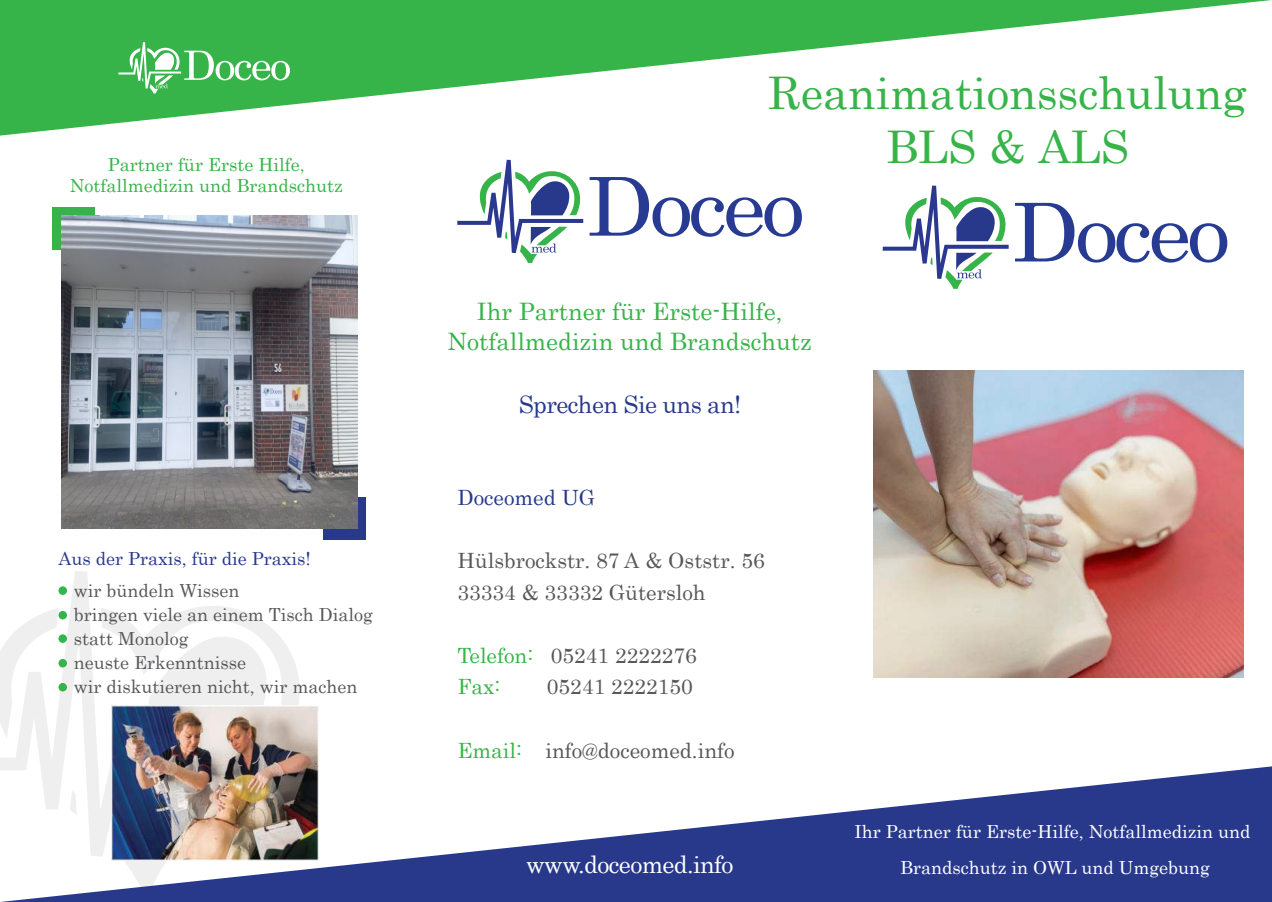
<style>
.page{position:relative;width:1272px;height:902px;background:#fff}
.page>*{position:absolute;margin:0;border:0;box-sizing:border-box;transform-origin:0 0}
.t1{font:45px/54px "Century";color:#37b449;text-align:center}
.t2{font:24px/30px "Century";color:#37b449;text-align:center}
.t3{font:24px "Century";letter-spacing:-.025em;color:#28398c}
.t4{font:24px "Century";letter-spacing:-.025em;color:#fff}
.t5{font:21px/31.5px "Century";color:#57585a}
.t6{font:21px/31.5px "Century";color:#37b449}
.t7{font:21px "Century";color:#28398c}
.t8{font:18px/24px "Century";color:#57585a}
.t9{font:18px/36px "Century";color:#fff;text-align:center}
.t10{font:18px/21px "Century";color:#37b449;text-align:center}
.t11{font:18px "Century";color:#28398c}
.s1{color:#57585a}
.s2{color:#37b449}
</style>
<div class="page">
<div style="left:52px;top:207px;width:43px;height:42px;background:#37b449"></div>
<div style="left:323px;top:497px;width:43px;height:43px;background:#28398c"></div>
<svg style="left:0;top:571px;width:319px;height:195px"></svg>
<svg style="left:0;top:766px;width:1271px;height:135px;fill:#28398c"></svg>
<svg style="left:0;top:0;width:1271px;height:136px"></svg>
<svg style="left:882px;top:185px;width:345px;height:104px"></svg>
<svg style="left:457px;top:159px;width:344px;height:104px"></svg>
<svg style="left:118px;top:41px;width:172px;height:52px"></svg>
<div style="left:58px;top:586px;width:9px;height:9px;background:#37b449;border-radius:50%"></div>
<div style="left:58px;top:634px;width:9px;height:8px;background:#37b449;border-radius:50%"></div>
<div style="left:58px;top:683px;width:9px;height:8px;background:#37b449;border-radius:50%"></div>
<div style="left:58px;top:659px;width:9px;height:8px;background:#37b449;border-radius:50%"></div>
<div style="left:58px;top:611px;width:9px;height:8px;background:#37b449;border-radius:50%"></div>
<img style="left:112px;top:705px;width:206px;height:154px">
<img style="left:61px;top:216px;width:296px;height:312px">
<img style="left:873px;top:370px;width:370px;height:307px">
<p class="t10" style="left:70px;top:156px;width:274px">Partner für Erste Hilfe,<br>Notfallmedizin und Brandschutz</p>
<p class="t11" style="left:58px;top:552px;width:254px">Aus der Praxis, für die Praxis!</p>
<p class="t8" style="left:74px;top:576px;width:301px">wir bündeln Wissen<br>bringen viele an einem Tisch Dialog statt Monolog<br>neuste Erkenntnisse<br>wir diskutieren nicht, wir machen</p>
<h1 class="t1" style="left:768px;top:61px;width:480px">Reanimationsschulung<br>BLS &amp; ALS</h1>
<h2 class="t2" style="left:447px;top:299px;width:365px">Ihr Partner für Erste-Hilfe,<br>Notfallmedizin und Brandschutz</h2>
<h2 class="t3" style="left:518px;top:395px;width:224px">Sprechen Sie uns an!</h2>
<p class="t7" style="left:457px;top:490px;width:139px">Doceomed UG</p>
<p class="t5" style="left:457px;top:547px;width:309px">Hülsbrockstr. 87 A &amp; Oststr. 56<br>33334 &amp; 33332 Gütersloh</p>
<p class="t6" style="left:457px;top:641px;width:241px">Telefon: <span class="s1">05241 2222276<br></span>Fax:</p>
<p class="t5" style="left:547px;top:673px;width:147px">05241 2222150</p>
<p class="t5" style="left:457px;top:736px;width:279px"><span class="s2">Email:</span> info@doceomed.info</p>
<h2 class="t4" style="left:526px;top:855px;width:209px">www.doceomed.info</h2>
<p class="t9" style="left:854px;top:814px;width:397px">Ihr Partner für Erste-Hilfe, Notfallmedizin und<br>Brandschutz in OWL und Umgebung</p>
</div>
